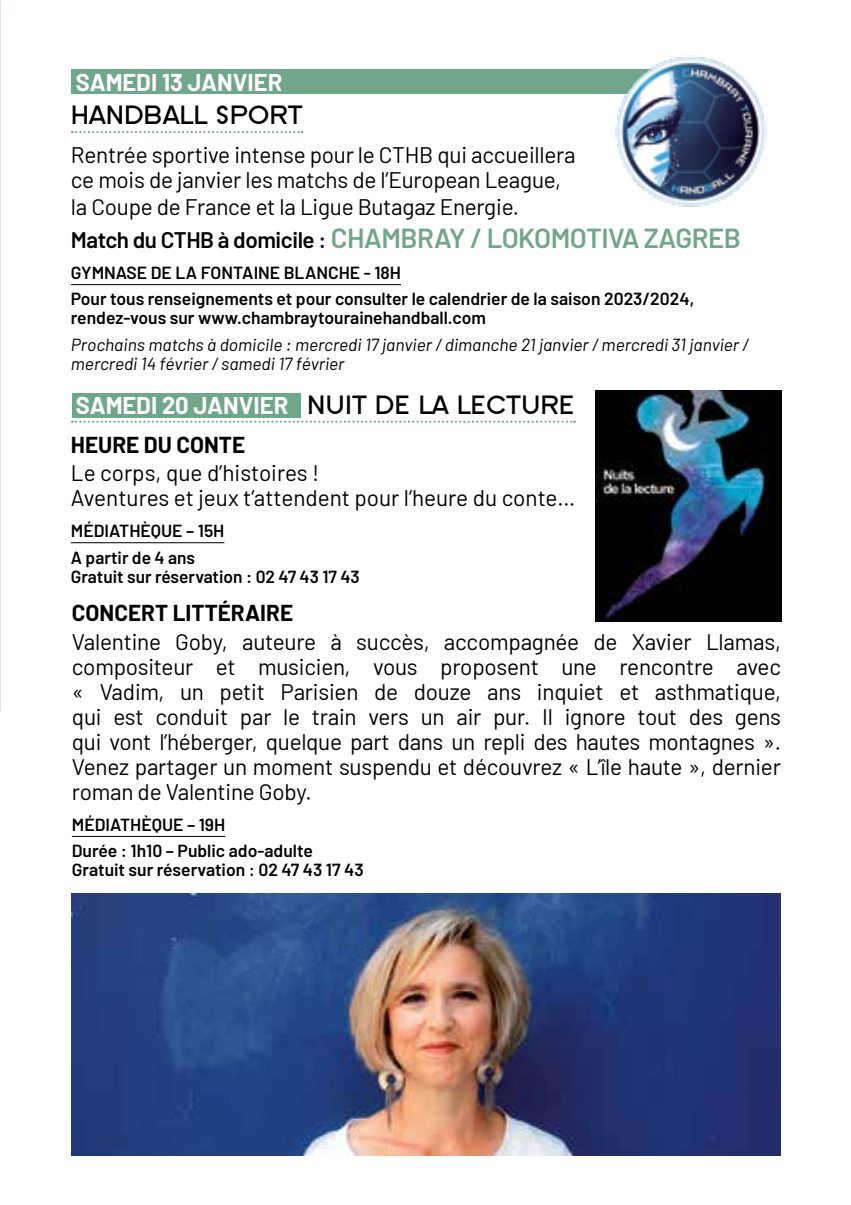
<style>
.page{position:relative;width:851px;height:1205px;background:#fff}
.page>*{position:absolute;margin:0;border:0;box-sizing:border-box;transform-origin:0 0}
.t1{font:600 27.5px "Barlow";letter-spacing:-.02em;color:#70a68a}
.t2{font:700 27.5px "SF New Republic";color:#000}
.t3{font:700 23.75px "Barlow";color:#fff}
.t4{font:22.5px/25px "Barlow";letter-spacing:-.01em;color:#000}
.t5{font:700 22.5px "Barlow";color:#000}
.t6{font:600 17.5px/26px "Barlow";color:#000}
.t7{font:italic 17.5px/19px "Barlow";color:#000}
.s1{font-size:22.5px;color:#000}
.s2{font-family:"SF New Republic";font-size:27.5px;color:#000}
</style>
<div class="page">
<div style="left:72px;top:393px;width:228px;height:24px;background:#70a68a"></div>
<svg style="left:72px;top:421px;width:503px;height:2px"></svg>
<hr style="left:71px;top:542px;width:153px;height:1px;background:#000">
<hr style="left:72px;top:836px;width:153px;height:1px;background:#000">
<div style="left:71px;top:70px;width:597px;height:24px;background:#70a68a"></div>
<svg style="left:72px;top:131px;width:230px;height:2px"></svg>
<hr style="left:71px;top:284px;width:330px;height:1px;background:#000">
<img style="left:614px;top:55px;width:152px;height:152px">
<img style="left:72px;top:893px;width:708px;height:262px">
<img style="left:595px;top:391px;width:186px;height:230px">
<p class="t3" style="left:76px;top:68px;width:208px">SAMEDI 13 JANVIER</p>
<p class="t2" style="left:71px;top:100px;width:233px">HANDBALL SPORT</p>
<p class="t4" style="left:71px;top:140px;width:506px;line-height:26px">Rentrée sportive intense pour le CTHB qui accueillera ce mois de janvier les matchs de l’European League, la Coupe de France et la Ligue Butagaz Energie.</p>
<p class="t1" style="left:71px;top:218px;width:671px"><span class="s1">Match du CTHB à domicile :</span> CHAMBRAY / LOKOMOTIVA ZAGREB</p>
<p class="t6" style="left:71px;top:259px;width:625px">GYMNASE DE LA FONTAINE BLANCHE - 18H<br>Pour tous renseignements et pour consulter le calendrier de la saison 2023/2024,</p>
<p class="t6" style="left:71px;top:304px;width:416px">rendez-vous sur www.chambraytourainehandball.com</p>
<p class="t7" style="left:71px;top:334px;width:679px">Prochains matchs à domicile : mercredi 17 janvier / dimanche 21 janvier / mercredi 31 janvier / mercredi 14 février / samedi 17 février</p>
<p class="t3" style="left:76px;top:390px;width:501px">SAMEDI 20 JANVIER <span class="s2">NUIT DE LA LECTURE</span></p>
<p class="t5" style="left:71px;top:431px;width:176px">HEURE DU CONTE</p>
<p class="t4" style="left:71px;top:459px;width:506px">Le corps, que d’histoires !<br>Aventures et jeux t’attendent pour l’heure du conte…</p>
<p class="t6" style="left:71px;top:517px;width:155px">MÉDIATHÈQUE – 15H<br>A partir de 4 ans</p>
<p class="t6" style="left:71px;top:562px;width:290px">Gratuit sur réservation : 02 47 43 17 43</p>
<p class="t5" style="left:72px;top:599px;width:223px">CONCERT LITTÉRAIRE</p>
<p class="t4" style="left:72px;top:628px;width:710px;text-align:justify">Valentine Goby, auteure à succès, accompagnée de Xavier Llamas, compositeur et musicien, vous proposent une rencontre avec « Vadim, un petit Parisien de douze ans inquiet et asthmatique, qui est conduit par le train vers un air pur. Il ignore tout des gens qui vont l’héberger, quelque part dans un repli des hautes montagnes ».<br>Venez partager un moment suspendu et découvrez « L’île haute », dernier roman de Valentine Goby.</p>
<p class="t6" style="left:72px;top:810px;width:242px">MÉDIATHÈQUE – 19H<br>Durée : 1h10 – Public ado-adulte</p>
<p class="t6" style="left:72px;top:855px;width:293px">Gratuit sur réservation : 02 47 43 17 43</p>
</div>
